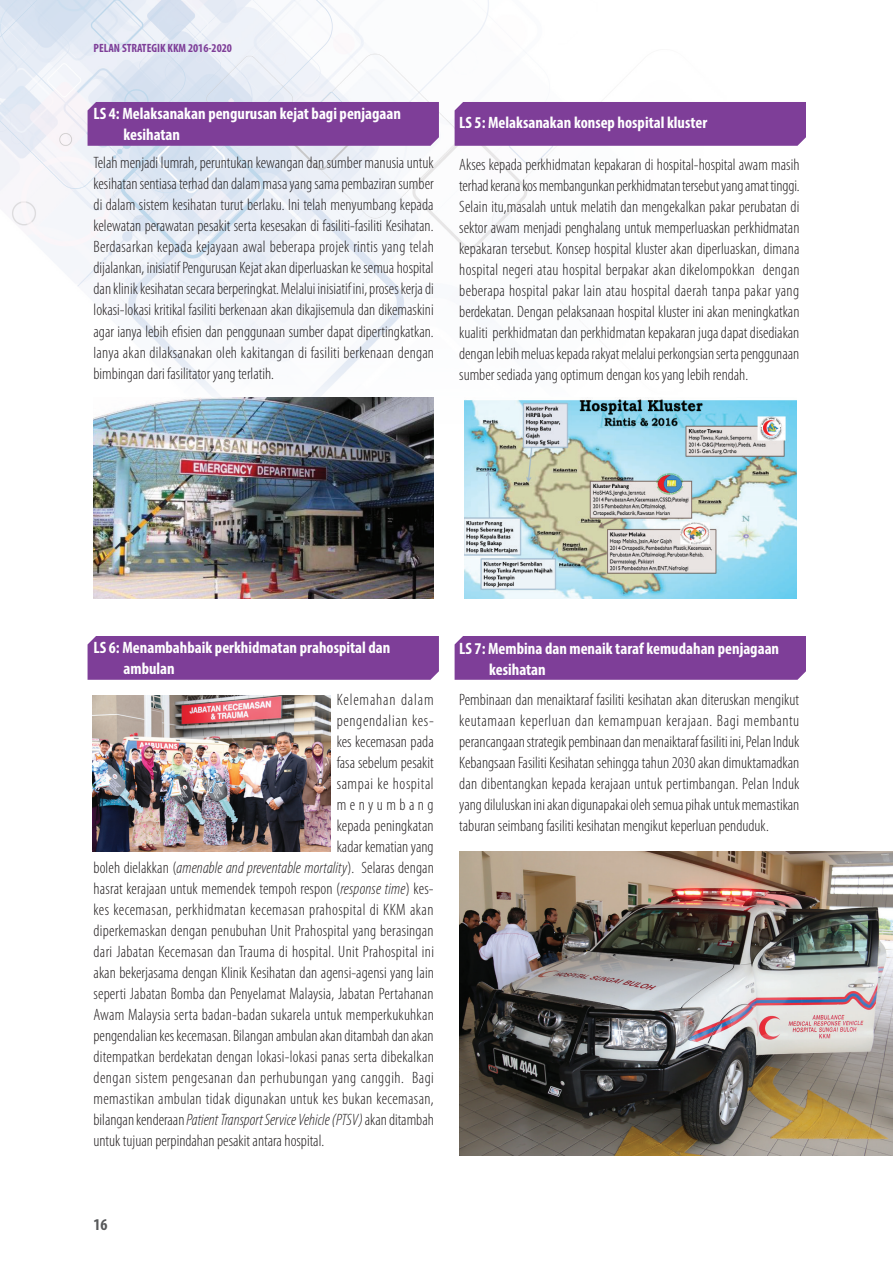
<style>
.page{position:relative;width:893px;height:1263px;background:#fff}
.page>*{position:absolute;margin:0;border:0;box-sizing:border-box;transform-origin:0 0}
.t1{font:300 condensed 16.5px/21px "Myriad Pro";letter-spacing:.01em;color:#231f20;text-align:justify}
.t2{font:700 condensed 16.5px/21px "Myriad Pro";color:#fff}
.t3{font:italic 300 condensed 16.5px "Myriad Pro";letter-spacing:.005em;color:#231f20}
.t4{font:300 condensed 16.5px "Myriad Pro";letter-spacing:.03em;color:#231f20}
.t5{font:300 condensed 16.5px "Myriad Pro";letter-spacing:.04em;color:#231f20}
.t6{font:300 condensed 16.5px "Myriad Pro";letter-spacing:.035em;color:#231f20}
.t7{font:300 condensed 16.5px "Myriad Pro";letter-spacing:.05em;color:#231f20}
.t8{font:300 condensed 16.5px "Myriad Pro";letter-spacing:.21em;color:#231f20}
.t9{font:700 condensed 16.5px "Myriad Pro";color:#57585a}
.t10{font:700 condensed 12px "Myriad Pro";color:#7e3e98}
.s1{font-style:normal}
.s2{font-style:italic}
</style>
<div class="page">
<img style="left:0;top:0;width:602px;height:461px">
<div style="left:88px;top:102px;width:351px;height:44px;background:#7e3e98"></div>
<div style="left:88px;top:636px;width:351px;height:44px;background:#7e3e98"></div>
<div style="left:455px;top:102px;width:351px;height:44px;background:#7e3e98"></div>
<div style="left:455px;top:636px;width:351px;height:44px;background:#7e3e98"></div>
<img style="left:92px;top:695px;width:238px;height:157px">
<img style="left:459px;top:852px;width:433px;height:303px">
<img style="left:464px;top:398px;width:333px;height:200px">
<img style="left:94px;top:398px;width:340px;height:200px">
<p class="t10" style="left:94px;top:41px;width:140px">PELAN STRATEGIK KKM 2016-2020</p>
<p class="t2" style="left:124px;top:103px;width:279px;text-indent:-30px">LS 4: Melaksanakan pengurusan kejat bagi penjagaan kesihatan</p>
<p class="t1" style="left:94px;top:153px;width:342px">Telah menjadi lumrah, peruntukan kewangan dan sumber manusia untuk kesihatan sentiasa terhad dan dalam masa yang sama pembaziran sumber di dalam sistem kesihatan turut berlaku. Ini telah menyumbang kepada kelewatan perawatan pesakit serta kesesakan di fasiliti-fasiliti Kesihatan.<br>Berdasarkan kepada kejayaan awal beberapa projek rintis yang telah dijalankan, inisiatif Pengurusan Kejat akan diperluaskan ke semua hospital dan klinik kesihatan secara berperingkat. Melalui inisiatif ini, proses kerja di lokasi-lokasi kritikal fasiliti berkenaan akan dikajisemula dan dikemaskini agar ianya lebih efisien dan penggunaan sumber dapat dipertingkatkan.<br>Ianya akan dilaksanakan oleh kakitangan di fasiliti berkenaan dengan bimbingan dari fasilitator yang terlatih.</p>
<p class="t2" style="left:459px;top:111px;width:249px">LS 5: Melaksanakan konsep hospital kluster</p>
<p class="t1" style="left:459px;top:154px;width:342px">Akses kepada perkhidmatan kepakaran di hospital-hospital awam masih terhad kerana kos membangunkan perkhidmatan tersebut yang amat tinggi.<br>Selain itu,masalah untuk melatih dan mengekalkan pakar perubatan di sektor awam menjadi penghalang untuk memperluaskan perkhidmatan kepakaran tersebut. Konsep hospital kluster akan diperluaskan, dimana hospital negeri atau hospital berpakar akan dikelompokkan dengan beberapa hospital pakar lain atau hospital daerah tanpa pakar yang berdekatan. Dengan pelaksanaan hospital kluster ini akan meningkatkan kualiti perkhidmatan dan perkhidmatan kepakaran juga dapat disediakan dengan lebih meluas kepada rakyat melalui perkongsian serta penggunaan sumber sediada yang optimum dengan kos yang lebih rendah.</p>
<p class="t2" style="left:124px;top:636px;width:268px;text-indent:-30px">LS 6: Menambahbaik perkhidmatan prahospital dan ambulan</p>
<p class="t7" style="left:337px;top:691px;width:99px">Kelemahan dalam</p>
<p class="t5" style="left:337px;top:712px;width:99px">pengendalian kes-</p>
<p class="t1" style="left:337px;top:731px;width:99px">kes kecemasan pada</p>
<p class="t1" style="left:337px;top:752px;width:99px">fasa sebelum pesakit</p>
<p class="t6" style="left:337px;top:775px;width:99px">sampai ke hospital</p>
<p class="t8" style="left:337px;top:796px;width:98px">menyumbang</p>
<p class="t1" style="left:337px;top:815px;width:98px">kepada peningkatan</p>
<p class="t1" style="left:337px;top:836px;width:99px">kadar kematian yang</p>
<p class="t3" style="left:94px;top:858px;width:342px"><span class="s1">boleh dielakkan (</span>amenable and preventable mortality<span class="s1">). Selaras dengan</span></p>
<p class="t1" style="left:94px;top:878px;width:342px">hasrat kerajaan untuk memendek tempoh respon (<span class="s2">response time</span>) kes-</p>
<p class="t1" style="left:94px;top:899px;width:341px">kes kecemasan, perkhidmatan kecemasan prahospital di KKM akan</p>
<p class="t1" style="left:94px;top:920px;width:342px">diperkemaskan dengan penubuhan Unit Prahospital yang berasingan</p>
<p class="t1" style="left:94px;top:941px;width:342px">dari Jabatan Kecemasan dan Trauma di hospital. Unit Prahospital ini</p>
<p class="t1" style="left:94px;top:962px;width:342px">akan bekerjasama dengan Klinik Kesihatan dan agensi-agensi yang lain</p>
<p class="t1" style="left:94px;top:983px;width:342px">seperti Jabatan Bomba dan Penyelamat Malaysia, Jabatan Pertahanan</p>
<p class="t1" style="left:94px;top:1004px;width:342px">Awam Malaysia serta badan-badan sukarela untuk memperkukuhkan</p>
<p class="t1" style="left:94px;top:1025px;width:342px">pengendalian kes kecemasan. Bilangan ambulan akan ditambah dan akan</p>
<p class="t1" style="left:94px;top:1046px;width:342px">ditempatkan berdekatan dengan lokasi-lokasi panas serta dibekalkan</p>
<p class="t4" style="left:94px;top:1069px;width:342px">dengan sistem pengesanan dan perhubungan yang canggih. Bagi</p>
<p class="t1" style="left:94px;top:1088px;width:342px">memastikan ambulan tidak digunakan untuk kes bukan kecemasan,</p>
<p class="t3" style="left:94px;top:1110px;width:342px"><span class="s1">bilangan kenderaan</span> Patient Transport Service Vehicle (PTSV) <span class="s1">akan ditambah</span></p>
<p class="t1" style="left:94px;top:1130px;width:232px">untuk tujuan perpindahan pesakit antara hospital.</p>
<p class="t2" style="left:489px;top:638px;width:291px;text-indent:-30px">LS 7: Membina dan menaik taraf kemudahan penjagaan kesihatan</p>
<p class="t1" style="left:459px;top:689px;width:342px">Pembinaan dan menaiktaraf fasiliti kesihatan akan diteruskan mengikut keutamaan keperluan dan kemampuan kerajaan. Bagi membantu perancangaan strategik pembinaan dan menaiktaraf fasiliti ini, Pelan Induk Kebangsaan Fasiliti Kesihatan sehingga tahun 2030 akan dimuktamadkan dan dibentangkan kepada kerajaan untuk pertimbangan. Pelan Induk yang diluluskan ini akan digunapakai oleh semua pihak untuk memastikan taburan seimbang fasiliti kesihatan mengikut keperluan penduduk.</p>
<p class="t9" style="left:94px;top:1214px;width:16px">16</p>
</div>
